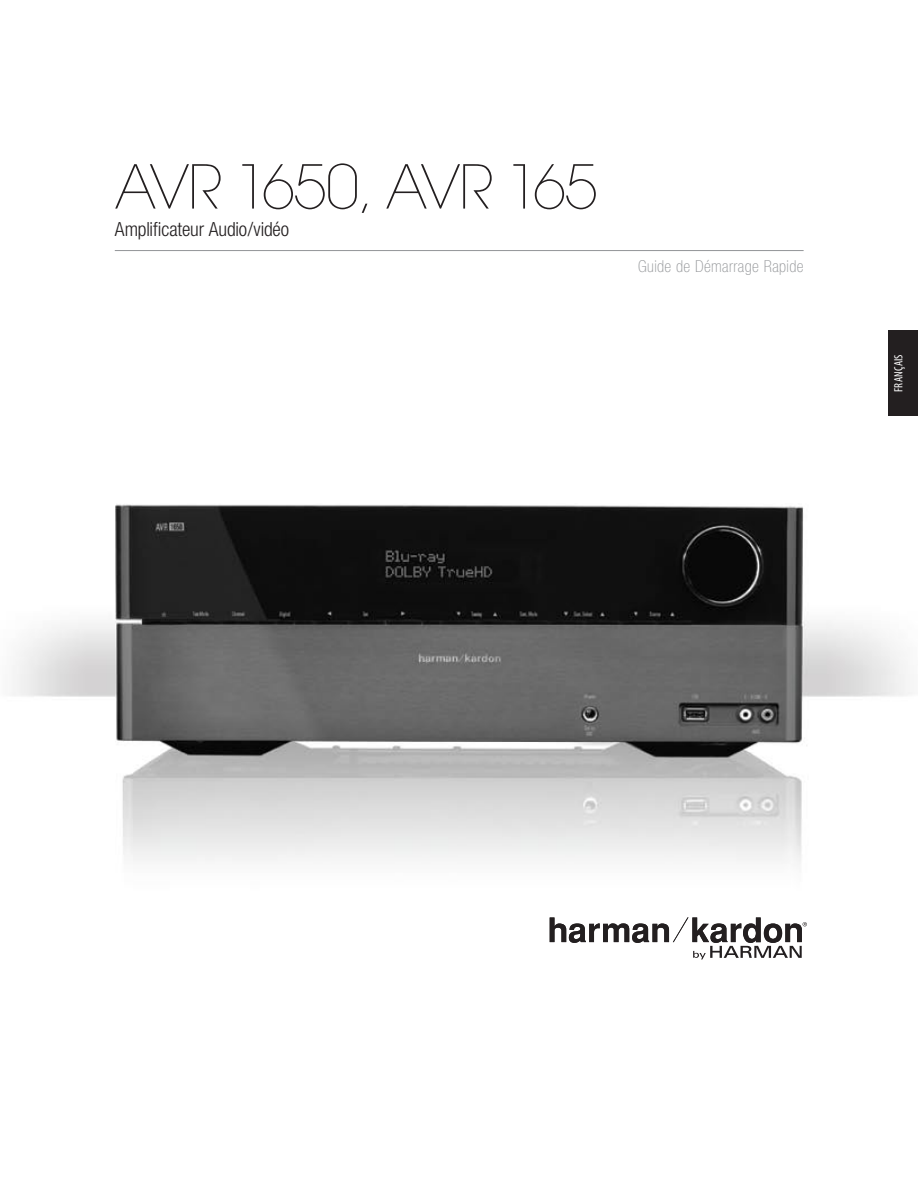
<style>
.page{position:relative;width:918px;height:1188px;background:#fff}
.page>*{position:absolute;margin:0;border:0;box-sizing:border-box;transform-origin:0 0}
.t1{font:200 60px "Avant Garde";letter-spacing:-.02em;color:#231f20}
.t2{font:300 condensed 19.5px "Helvetica Neue";letter-spacing:-.01em;color:#231f20}
.t3{font:100 condensed 16.5px "Helvetica Neue";letter-spacing:.025em;color:#939598}
.t4{font:condensed 12px "Myriad Pro";letter-spacing:.005em;color:#fff}
</style>
<div class="page">
<img style="left:12px;top:250px;width:906px;height:710px">
<svg style="left:550px;top:917px;width:257px;height:42px"></svg>
<hr style="left:115px;top:250px;width:689px;height:1px;background:#939598">
<div style="left:888px;top:331px;width:30px;height:85px;background:#231f20"></div>
<h1 class="t1" style="left:115px;top:152px;width:485px">AVR 1650, AVR 165</h1>
<p class="t2" style="left:115px;top:218px;width:176px">Amplificateur Audio/vidéo</p>
<p class="t3" style="left:638px;top:257px;width:167px">Guide de Démarrage Rapide</p>
<p class="t4" style="left:892px;top:392px;width:39px;rotate:-90deg">FRANÇAIS</p>
</div>
